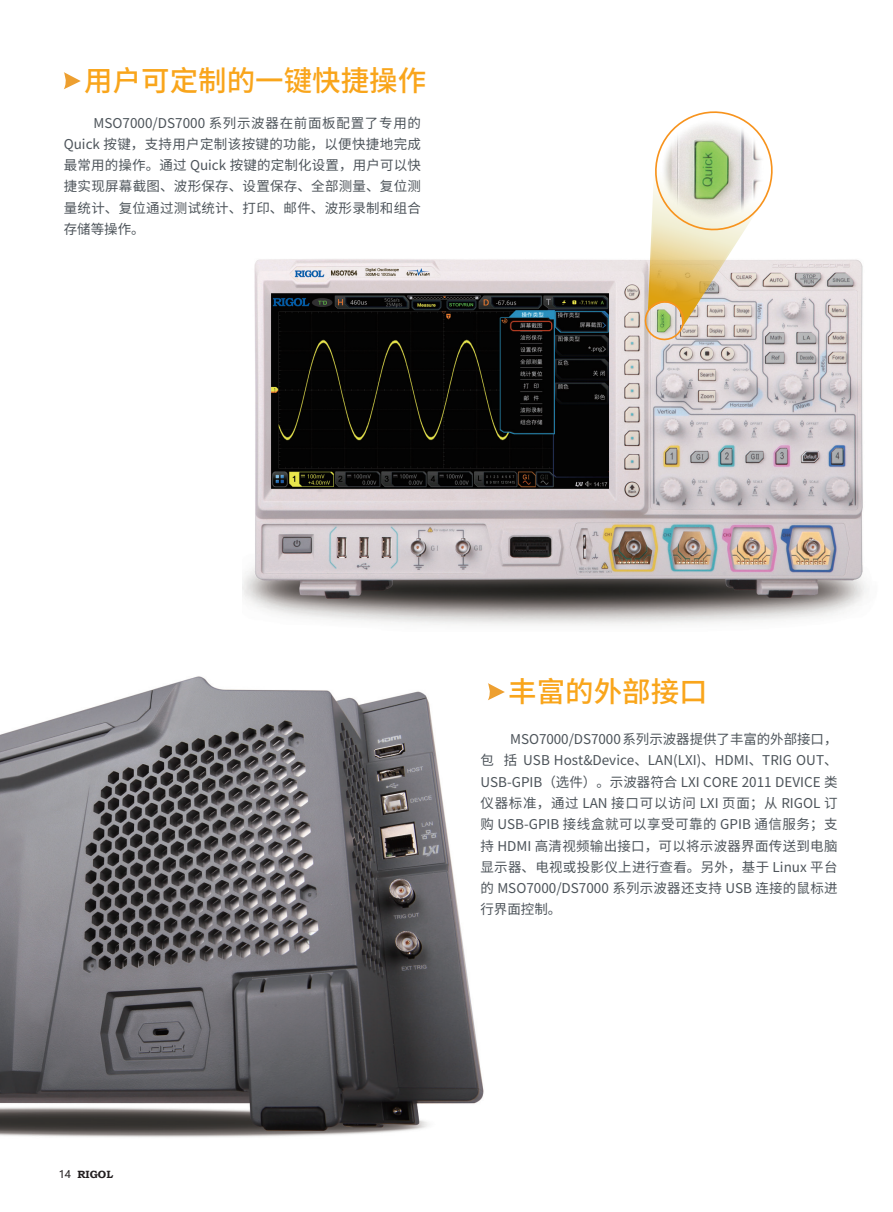
<style>
.page{position:relative;width:893px;height:1212px;background:#fff}
.page>*{position:absolute;margin:0;border:0;box-sizing:border-box;transform-origin:0 0}
.t1{font:500 28.5px "Noto Sans Hans";color:#f9a51b}
.t2{font:13.5px/21.3px "Noto Sans Hans";letter-spacing:.02em;color:#4d545a;text-align:justify}
.t3{font:700 10.5px "Bookman Old Style";color:#231f20}
.s1{font-family:"Microsoft Ya Hei";font-weight:400}
</style>
<div class="page">
<img style="left:242px;top:259px;width:626px;height:367px">
<img style="left:0;top:676px;width:484px;height:461px">
<svg style="left:488px;top:683px;width:17px;height:17px"></svg>
<svg style="left:64px;top:72px;width:17px;height:17px"></svg>
<svg style="left:641px;top:111px;width:140px;height:231px"></svg>
<h1 class="t1" style="left:84px;top:64px;width:344px">用户可定制的一键快捷操作</h1>
<p class="t2" style="left:64px;top:112px;width:359px;text-indent:30px">MSO7000/DS7000 系列示波器在前面板配置了专用的Quick 按键，支持用户定制该按键的功能，以便快捷地完成最常用的操作。通过 Quick 按键的定制化设置，用户可以快捷实现屏幕截图、波形保存、设置保存、全部测量、复位测量统计、复位通过测试统计、打印、邮件、波形录制和组合存储等操作。</p>
<p class="t3" style="left:59px;top:1167px;width:56px"><span class="s1">14</span> RIGOL</p>
<h1 class="t1" style="left:508px;top:675px;width:201px">丰富的外部接口</h1>
<p class="t2" style="left:480px;top:729px;width:359px;text-indent:30px">MSO7000/DS7000 系列示波器提供了丰富的外部接口，包 括 USB Host&amp;Device、LAN(LXI)、HDMI、TRIG OUT、USB-GPIB（选件）。示波器符合 LXI CORE 2011 DEVICE 类仪器标准，通过 LAN 接口可以访问 LXI 页面；从 RIGOL 订购 USB-GPIB 接线盒就可以享受可靠的 GPIB 通信服务；支持 HDMI 高清视频输出接口，可以将示波器界面传送到电脑显示器、电视或投影仪上进行查看。另外，基于 Linux 平台的 MSO7000/DS7000 系列示波器还支持 USB 连接的鼠标进行界面控制。</p>
</div>
